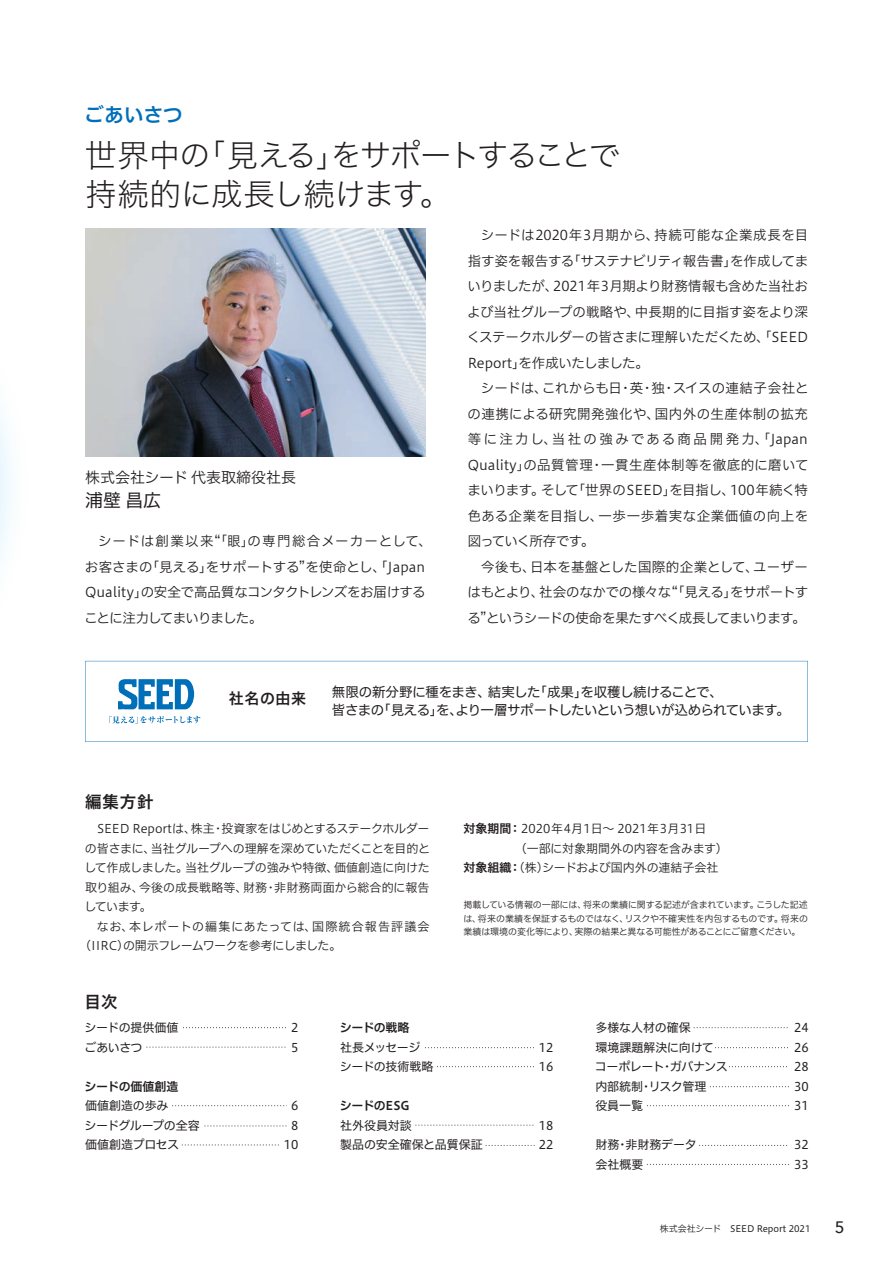
<style>
.page{position:relative;width:893px;height:1263px;background:#fff}
.page>*{position:absolute;margin:0;border:0;box-sizing:border-box;transform-origin:0 0}
.t1{font:31.5px/39px "Hira Kaku Pro N W2";letter-spacing:-.045em;color:#231f20}
.t2{font:19.5px "Hiragino UD Sans F Std N W6";letter-spacing:.01em;color:#006fba}
.t3{font:18px "Hiragino UD Sans F Std N W4";color:#231f20}
.t4{font:16.5px "Hiragino UD Sans F Std N W6";letter-spacing:.05em;color:#231f20}
.t5{font:500 16.5px "Avenir Next";color:#231f20}
.t6{font:15px "Hiragino UD Sans F Std N W3";color:#231f20}
.t7{font:15px "Hiragino UD Sans F Std N W6";letter-spacing:.04em;color:#231f20}
.t8{font:13.5px/25.5px "Hiragino UD Sans F Std N W3";letter-spacing:-.015em;color:#231f20;text-align:justify}
.t9{font:13.5px/18px "Hiragino UD Sans F Std N W4";letter-spacing:-.04em;color:#231f20}
.t10{font:12px/19.5px "Hiragino UD Sans F Std N W3";color:#231f20;text-align:justify}
.t11{font:12px "Hiragino UD Sans F Std N W4";letter-spacing:-.01em;color:#231f20}
.t12{font:12px "Hiragino UD Sans F Std N W4";letter-spacing:-.03em;color:#231f20}
.t13{font:12px "Hiragino UD Sans F Std N W6";letter-spacing:-.025em;color:#231f20}
.t14{font:12px "Hiragino UD Sans F Std N W4";letter-spacing:-.035em;color:#231f20}
.t15{font:9px/13.5px "Hiragino UD Sans F Std N W3";letter-spacing:-.02em;color:#231f20;text-align:justify}
.t16{font:9px "Hiragino UD Sans F Std N W4";color:#231f20}
.s1{font-family:"Hiragino UD Sans F Std N W6"}
.s2{font-family:"Hiragino UD Sans F Std N W3"}
</style>
<div class="page">
<svg style="left:85px;top:661px;width:723px;height:81px"></svg>
<img style="left:85px;top:228px;width:340px;height:228px">
<svg style="left:118px;top:679px;width:76px;height:30px"></svg>
<svg style="left:110px;top:716px;width:90px;height:8px"></svg>
<svg style="left:183px;top:1027px;width:103px;height:1px"></svg>
<svg style="left:147px;top:1047px;width:139px;height:1px"></svg>
<svg style="left:172px;top:1105px;width:115px;height:1px"></svg>
<svg style="left:205px;top:1125px;width:82px;height:1px"></svg>
<svg style="left:182px;top:1144px;width:97px;height:1px"></svg>
<svg style="left:425px;top:1047px;width:109px;height:1px"></svg>
<svg style="left:437px;top:1066px;width:97px;height:1px"></svg>
<svg style="left:416px;top:1125px;width:118px;height:1px"></svg>
<svg style="left:486px;top:1145px;width:48px;height:1px"></svg>
<svg style="left:694px;top:1027px;width:94px;height:1px"></svg>
<svg style="left:715px;top:1047px;width:73px;height:1px"></svg>
<svg style="left:729px;top:1066px;width:58px;height:1px"></svg>
<svg style="left:710px;top:1086px;width:79px;height:1px"></svg>
<svg style="left:647px;top:1105px;width:142px;height:1px"></svg>
<svg style="left:699px;top:1145px;width:89px;height:1px"></svg>
<svg style="left:647px;top:1164px;width:142px;height:1px"></svg>
<h2 class="t2" style="left:84px;top:100px;width:100px">ごあいさつ</h2>
<h1 class="t1" style="left:85px;top:133px;width:536px">世界中の「見える」をサポートすることで持続的に成長し続けます。</h1>
<p class="t6" style="left:85px;top:466px;width:213px">株式会社シード 代表取締役社長</p>
<h3 class="t3" style="left:85px;top:487px;width:78px">浦壁 昌広</h3>
<p class="t8" style="left:85px;top:527px;width:349px;text-align:left;text-indent:14px">シードは創業以来“「眼」の専門総合メーカーとして、お客さまの「見える」をサポートする”を使命とし、「Japan<br>Quality」の安全で高品質なコンタクトレンズをお届けすることに注力してまいりました。</p>
<p class="t8" style="left:467px;top:222px;width:343px;text-indent:14px">シードは2020年3月期から、持続可能な企業成長を目指す姿を報告する「サステナビリティ報告書」を作成してまいりましたが、2021年3月期より財務情報も含めた当社および当社グループの戦略や、中長期的に目指す姿をより深くステークホルダーの皆さまに理解いただくため、「SEED Report」を作成いたしました。</p>
<p class="t8" style="left:467px;top:375px;width:343px;text-indent:13px">シードは、これからも日・英・独・スイスの連結子会社との連携による研究開発強化や、国内外の生産体制の拡充等に注力し、当社の強みである商品開発力、「Japan Quality」の品質管理・一貫生産体制等を徹底的に磨いてまいります。そして「世界のSEED」を目指し、100年続く特色ある企業を目指し、一歩一歩着実な企業価値の向上を図っていく所存です。</p>
<p class="t8" style="left:467px;top:553px;width:342px;text-indent:14px">今後も、日本を基盤とした国際的企業として、ユーザーはもとより、社会のなかでの様々な“「見える」をサポートする”というシードの使命を果たすべく成長してまいります。</p>
<p class="t4" style="left:85px;top:789px;width:70px">編集方針</p>
<p class="t7" style="left:229px;top:687px;width:79px">社名の由来</p>
<p class="t9" style="left:332px;top:682px;width:459px">無限の新分野に種をまき、結実した「成果」を収穫し続けることで、<br>皆さまの「見える」を、より一層サポートしたいという想いが込められています。</p>
<p class="t10" style="left:84px;top:818px;width:347px;text-indent:13px">SEED Reportは、株主・投資家をはじめとするステークホルダーの皆さまに、当社グループへの理解を深めていただくことを目的として作成しました。当社グループの強みや特徴、価値創造に向けた取り組み、今後の成長戦略等、財務・非財務両面から総合的に報告しています。</p>
<p class="t10" style="left:79px;top:915px;width:352px;text-indent:18px">なお、本レポートの編集にあたっては、国際統合報告評議会（IIRC）の開示フレームワークを参考にしました。</p>
<p class="t4" style="left:84px;top:989px;width:35px">目次</p>
<p class="t10" style="left:463px;top:818px;width:244px"><span class="s1">対象期間：</span> 2020年4月1日～ 2021年3月31日</p>
<p class="t10" style="left:515px;top:838px;width:215px">（一部に対象期間外の内容を含みます）</p>
<p class="t10" style="left:463px;top:857px;width:257px"><span class="s1">対象組織：</span>（株）シードおよび国内外の連結子会社</p>
<p class="t15" style="left:463px;top:898px;width:346px">掲載している情報の一部には、将来の業績に関する記述が含まれています。こうした記述は、将来の業績を保証するものではなく、リスクや不確実性を内包するものです。将来の業績は環境の変化等により、実際の結果と異なる可能性があることにご留意ください。</p>
<p class="t11" style="left:85px;top:1019px;width:95px">シードの提供価値</p>
<p class="t11" style="left:291px;top:1019px;width:9px">2</p>
<p class="t11" style="left:85px;top:1038px;width:60px">ごあいさつ</p>
<p class="t11" style="left:291px;top:1038px;width:9px">5</p>
<p class="t13" style="left:85px;top:1077px;width:95px">シードの価値創造</p>
<p class="t11" style="left:85px;top:1097px;width:85px">価値創造の歩み</p>
<p class="t11" style="left:291px;top:1097px;width:9px">6</p>
<p class="t12" style="left:85px;top:1116px;width:117px">シードグループの全容</p>
<p class="t11" style="left:291px;top:1116px;width:9px">8</p>
<p class="t11" style="left:85px;top:1136px;width:96px">価値創造プロセス</p>
<p class="t11" style="left:284px;top:1136px;width:16px">10</p>
<p class="t13" style="left:340px;top:1019px;width:71px">シードの戦略</p>
<p class="t14" style="left:340px;top:1038px;width:82px">社長メッセージ</p>
<p class="t11" style="left:539px;top:1038px;width:16px">12</p>
<p class="t11" style="left:340px;top:1058px;width:95px">シードの技術戦略</p>
<p class="t11" style="left:539px;top:1058px;width:16px">16</p>
<p class="t13" style="left:340px;top:1097px;width:71px">シードのESG</p>
<p class="t11" style="left:340px;top:1116px;width:73px">社外役員対談</p>
<p class="t11" style="left:539px;top:1116px;width:16px">18</p>
<p class="t11" style="left:340px;top:1136px;width:144px">製品の安全確保と品質保証</p>
<p class="t11" style="left:539px;top:1136px;width:16px">22</p>
<p class="t11" style="left:595px;top:1019px;width:97px">多様な人材の確保</p>
<p class="t11" style="left:794px;top:1019px;width:16px">24</p>
<p class="t11" style="left:595px;top:1038px;width:120px">環境課題解決に向けて</p>
<p class="t11" style="left:794px;top:1038px;width:16px">26</p>
<p class="t12" style="left:595px;top:1058px;width:134px">コーポレート・ガバナンス</p>
<p class="t11" style="left:794px;top:1058px;width:16px">28</p>
<p class="t11" style="left:595px;top:1077px;width:112px">内部統制・リスク管理</p>
<p class="t11" style="left:794px;top:1077px;width:16px">30</p>
<p class="t11" style="left:595px;top:1097px;width:49px">役員一覧</p>
<p class="t11" style="left:794px;top:1097px;width:16px">31</p>
<p class="t11" style="left:595px;top:1136px;width:103px">財務・非財務データ</p>
<p class="t11" style="left:794px;top:1136px;width:16px">32</p>
<p class="t11" style="left:595px;top:1155px;width:49px">会社概要</p>
<p class="t11" style="left:794px;top:1155px;width:16px">33</p>
<p class="t16" style="left:660px;top:1222px;width:152px"><span class="s2">株式会社シード　</span>SEED Report 2021</p>
<p class="t5" style="left:835px;top:1213px;width:11px">5</p>
</div>
